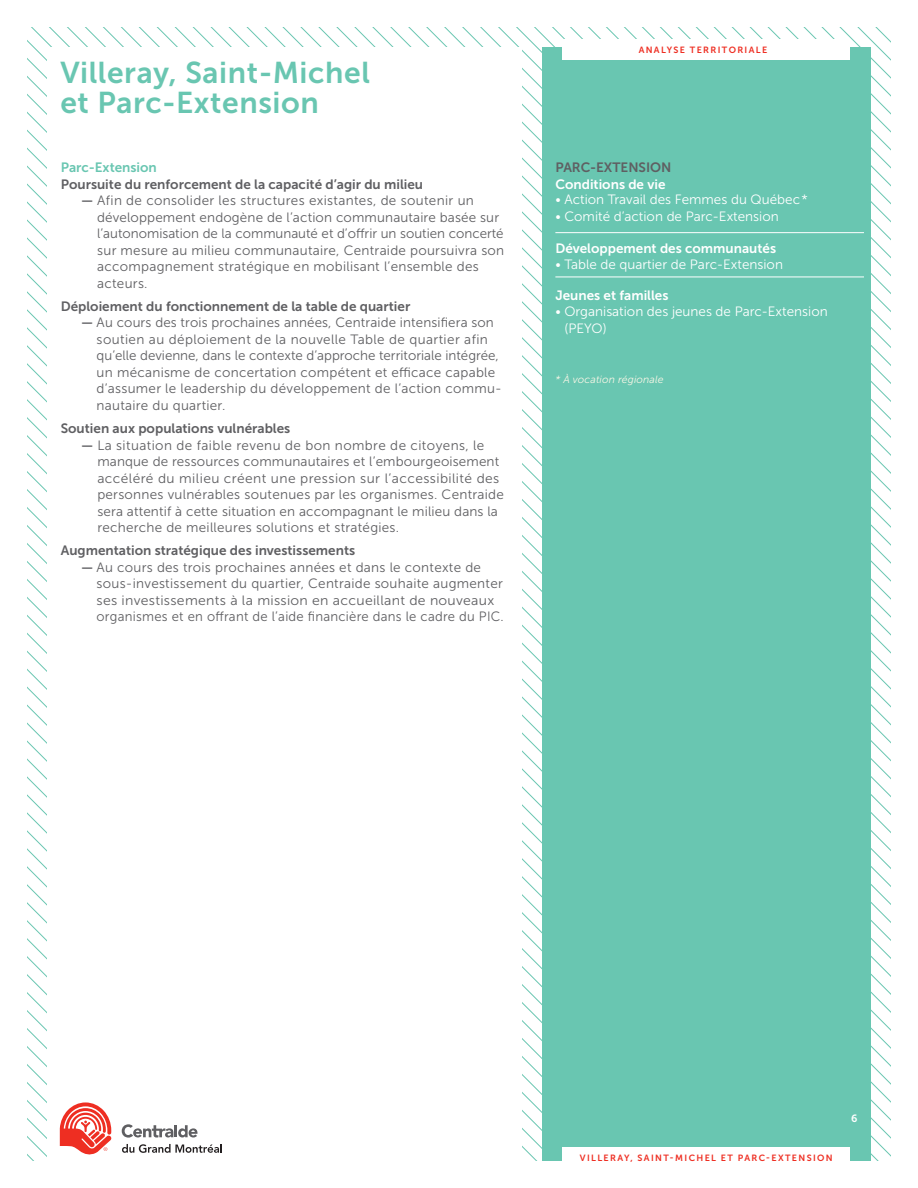
<style>
.page{position:relative;width:918px;height:1188px;background:#fff}
.page>*{position:absolute;margin:0;border:0;box-sizing:border-box;transform-origin:0 0}
.Grand-titre{font:30px/30px "Museo Sans 700";letter-spacing:.02em;color:#69c6b1}
.Texte_Courant{font:13.5px/16.5px "Museo Sans 300";letter-spacing:.02em;color:#5f5f62}
.Texte_Courant-2{font:13.5px "Museo Sans 700";color:#5f5f62}
.t1{font:13.5px/16.8px "Museo Sans 300";color:#fff}
.t2{font:13.5px "Museo Sans 700";color:#fff}
.Texte_Courant-3{font:13.5px "Museo Sans 700";color:#69c6b1}
.t3{font:italic 10.5px "Museo Sans 300";letter-spacing:.01em;color:#f9f6e6}
.SOUS-Titre{font:10.5px "Museo Sans 700";color:#fff}
.t4{font:9px "Museo Sans 700";letter-spacing:.15em;color:#ee2e22}
.s1{font-family:"Museo Sans 700"}
</style>
<div class="page">
<svg style="left:721px;top:27px;width:170px;height:630px"></svg>
<div style="left:542px;top:47px;width:329px;height:1114px;background:#69c6b1"></div>
<div style="left:563px;top:40px;width:287px;height:20px;background:#fff"></div>
<svg style="left:60px;top:1102px;width:51px;height:53px"></svg>
<svg style="left:122px;top:1144px;width:100px;height:9px"></svg>
<svg style="left:122px;top:1124px;width:75px;height:14px"></svg>
<hr style="left:555px;top:232px;width:309px;height:1px;background:#fff">
<hr style="left:555px;top:277px;width:309px;height:1px;background:#fff">
<div style="left:563px;top:1148px;width:287px;height:20px;background:#fff"></div>
<p class="Grand-titre" style="left:60px;top:57px;width:311px">Villeray, Saint-Michel et Parc-Extension</p>
<h1 class="Grand-titre" style="left:61px;top:58px;width:104px">LaSalle</h1>
<p class="Texte_Courant-3" style="left:61px;top:160px;width:98px">Parc-Extension</p>
<p class="Texte_Courant-2" style="left:61px;top:176px;width:364px">Poursuite du renforcement de la capacité d’agir du milieu</p>
<p class="Texte_Courant" style="left:97px;top:192px;width:409px;text-indent:-16px"><span class="s1">—</span> Afin de consolider les structures existantes, de soutenir un développement endogène de l’action communautaire basée sur l’autonomisation de la communauté et d’offrir un soutien concerté sur mesure au milieu communautaire, Centraide poursuivra son accompagnement stratégique en mobilisant l’ensemble des acteurs.</p>
<p class="Texte_Courant-2" style="left:61px;top:299px;width:351px">Déploiement du fonctionnement de la table de quartier</p>
<p class="Texte_Courant" style="left:97px;top:315px;width:407px;text-indent:-16px"><span class="s1">—</span> Au cours des trois prochaines années, Centraide intensifiera son soutien au déploiement de la nouvelle Table de quartier afin qu’elle devienne, dans le contexte d’approche territoriale intégrée, un mécanisme de concertation compétent et efficace capable d’assumer le leadership du développement de l’action commu&shy;nautaire du quartier.</p>
<p class="Texte_Courant-2" style="left:61px;top:421px;width:231px">Soutien aux populations vulnérables</p>
<p class="Texte_Courant" style="left:97px;top:437px;width:408px;text-indent:-16px"><span class="s1">—</span> La situation de faible revenu de bon nombre de citoyens, le manque de ressources communautaires et l’embourgeoisement accéléré du milieu créent une pression sur l’accessibilité des personnes vulnérables soutenues par les organismes. Centraide sera attentif à cette situation en accompagnant le milieu dans la recherche de meilleures solutions et stratégies.</p>
<p class="Texte_Courant-2" style="left:61px;top:543px;width:296px">Augmentation stratégique des investissements</p>
<p class="Texte_Courant" style="left:97px;top:559px;width:409px;text-indent:-16px"><span class="s1">—</span> Au cours des trois prochaines années et dans le contexte de sous-investissement du quartier, Centraide souhaite augmenter ses investissements à la mission en accueillant de nouveaux organismes et en offrant de l’aide financière dans le cadre du PIC.</p>
<p class="t4" style="left:639px;top:45px;width:130px">ANALYSE TERRITORIALE</p>
<p class="t4" style="left:684px;top:45px;width:46px">LASALLE</p>
<p class="Texte_Courant-2" style="left:555px;top:160px;width:118px">PARC-EXTENSION</p>
<p class="t2" style="left:555px;top:177px;width:112px">Conditions de vie</p>
<p class="t1" style="left:555px;top:191px;width:254px">• Action Travail des Femmes du Québec*</p>
<p class="t1" style="left:555px;top:208px;width:225px">• Comité d’action de Parc-Extension</p>
<p class="t2" style="left:555px;top:241px;width:222px">Développement des communautés</p>
<p class="t1" style="left:555px;top:256px;width:229px">• Table de quartier de Parc-Extension</p>
<p class="t2" style="left:555px;top:288px;width:115px">Jeunes et familles</p>
<p class="t1" style="left:564px;top:303px;width:265px;text-indent:-9px">• Organisation des jeunes de Parc-Extension (PEYO)</p>
<p class="t3" style="left:555px;top:374px;width:110px">* À vocation régionale</p>
<p class="t4" style="left:580px;top:1153px;width:254px">VILLERAY, SAINT-MICHEL ET PARC-EXTENSION</p>
<p class="t4" style="left:684px;top:1153px;width:46px">LASA LE</p>
<p class="SOUS-Titre" style="left:851px;top:1113px;width:8px">6</p>
</div>
